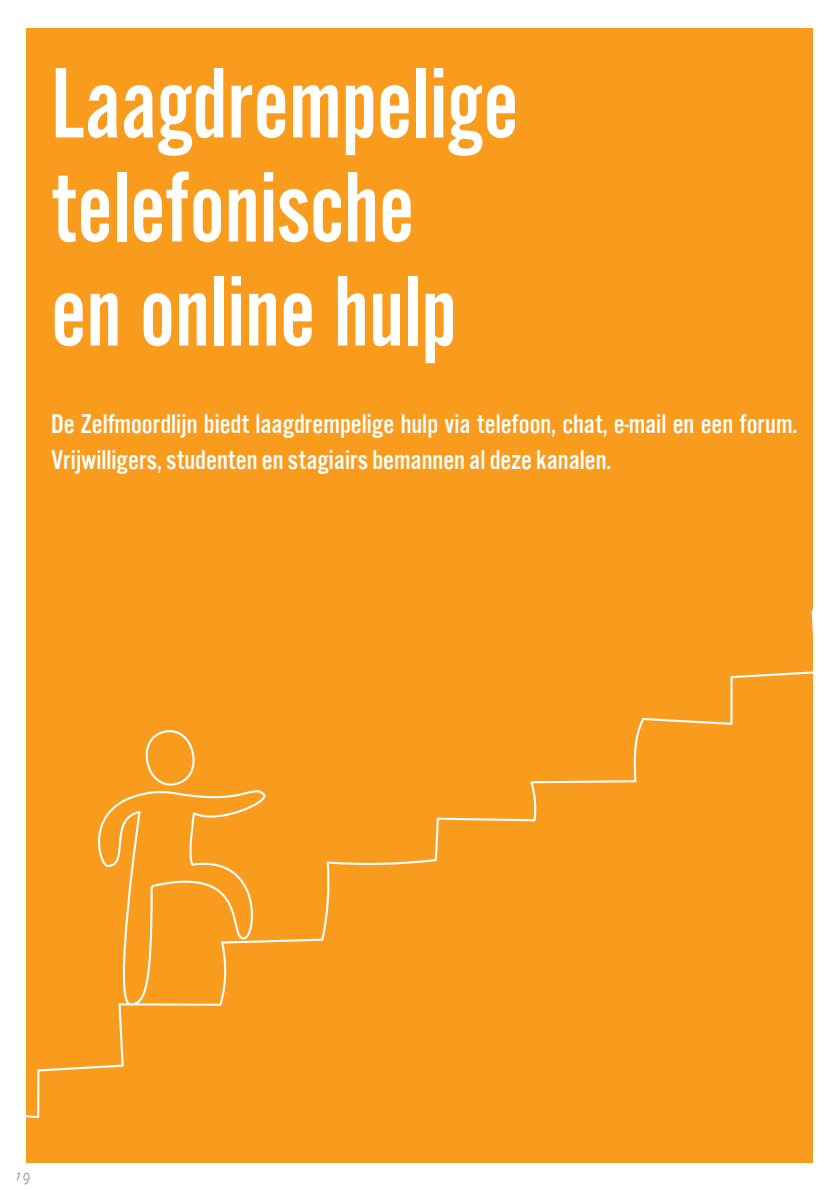
<style>
.page{position:relative;width:840px;height:1191px;background:#fff}
.page>*{position:absolute;margin:0;border:0;box-sizing:border-box;transform-origin:0 0}
.t1{font:104px/104px "Alternate Gothic Com No 2";color:#fff}
.t2{font:28px/36px "Alternate Gothic Com No 3";color:#fff}
.t3{font:22px "Amadeo Std";color:#768690}
</style>
<div class="page">
<div style="left:27px;top:28px;width:785px;height:1134px;background:#f99b1c"></div>
<svg style="left:27px;top:610px;width:785px;height:509px"></svg>
<h1 class="t1" style="left:51px;top:51px;width:469px">Laagdrempelige telefonische<br>en online hulp</h1>
<p class="t2" style="left:51px;top:405px;width:747px">De Zelfmoordlijn biedt laagdrempelige hulp via telefoon, chat, e-mail en een forum.<br>Vrijwilligers, studenten en stagiairs bemannen al deze kanalen.</p>
<p class="t3" style="left:15px;top:1164px;width:18px">19</p>
</div>
